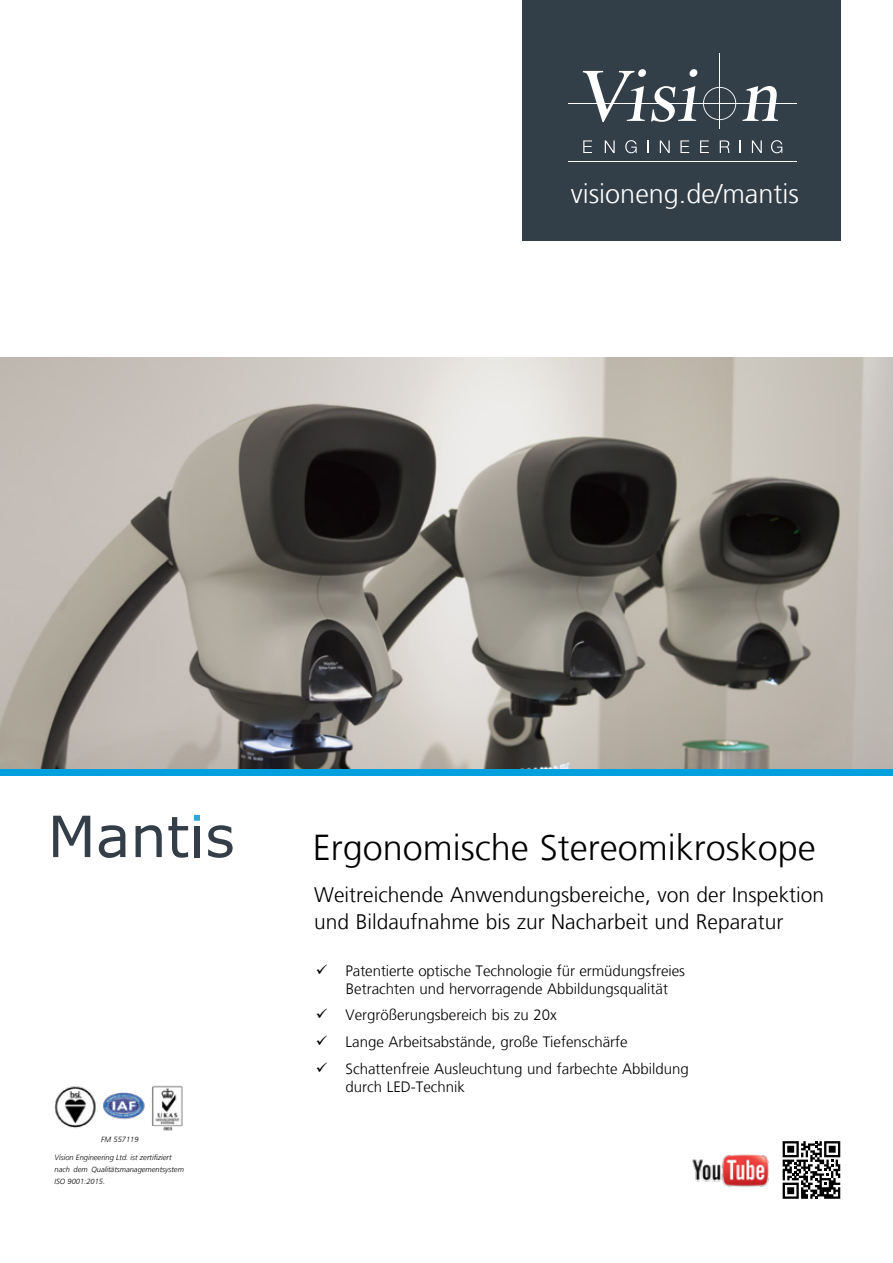
<style>
.page{position:relative;width:893px;height:1263px;background:#fff}
.page>*{position:absolute;margin:0;border:0;box-sizing:border-box;transform-origin:0 0}
.t1{font:300 36px "Frutiger LT";color:#000}
.t2{font:300 27px "Frutiger LT";color:#fff}
.t3{font:300 21px/27px "Frutiger LT";color:#000}
.t4{font:300 15px/26.5px "Frutiger LT";color:#000}
.t5{font:italic 300 7.5px/12px "Frutiger LT";color:#000}
</style>
<div class="page">
<div style="left:522px;top:0;width:319px;height:241px;background:#323e48"></div>
<svg style="left:583px;top:140px;width:9px;height:13px"></svg>
<svg style="left:605px;top:140px;width:10px;height:13px"></svg>
<svg style="left:625px;top:140px;width:12px;height:13px"></svg>
<svg style="left:647px;top:140px;width:1px;height:13px"></svg>
<svg style="left:660px;top:140px;width:10px;height:13px"></svg>
<svg style="left:680px;top:140px;width:9px;height:13px"></svg>
<svg style="left:700px;top:140px;width:9px;height:13px"></svg>
<svg style="left:720px;top:140px;width:10px;height:13px"></svg>
<svg style="left:739px;top:140px;width:1px;height:13px"></svg>
<svg style="left:752px;top:140px;width:10px;height:13px"></svg>
<svg style="left:771px;top:140px;width:11px;height:13px"></svg>
<hr style="left:569px;top:160px;width:228px;height:1px;background:#fff">
<hr style="left:569px;top:103px;width:228px;height:1px;background:#fff">
<svg style="left:742px;top:86px;width:36px;height:35px"></svg>
<svg style="left:583px;top:69px;width:114px;height:53px"></svg>
<svg style="left:703px;top:87px;width:33px;height:33px"></svg>
<hr style="left:719px;top:54px;width:1px;height:75px;background:#fff">
<svg style="left:783px;top:1141px;width:57px;height:58px"></svg>
<svg style="left:53px;top:816px;width:37px;height:41px"></svg>
<svg style="left:99px;top:825px;width:26px;height:33px"></svg>
<svg style="left:136px;top:825px;width:26px;height:32px"></svg>
<svg style="left:168px;top:817px;width:20px;height:41px"></svg>
<svg style="left:194px;top:815px;width:6px;height:6px"></svg>
<svg style="left:208px;top:825px;width:25px;height:33px"></svg>
<div style="left:194px;top:826px;width:6px;height:31px;background:#343e48"></div>
<img style="left:692px;top:1154px;width:77px;height:33px">
<img style="left:0;top:357px;width:893px;height:412px">
<div style="left:0;top:769px;width:893px;height:7px;background:#00a0df"></div>
<img style="left:54px;top:1085px;width:129px;height:46px">
<h2 class="t2" style="left:571px;top:178px;width:230px">visioneng.de/mantis</h2>
<p class="t5" style="left:101px;top:1133px;width:39px">FM 557119</p>
<p class="t5" style="left:55px;top:1151px;width:131px">Vision Engineering Ltd. ist zertifiziert nach dem Qualitätsmanagementsystem<br>ISO 9001:2015.</p>
<h1 class="t1" style="left:313px;top:827px;width:505px">Ergonomische Stereomikroskope</h1>
<h3 class="t3" style="left:314px;top:882px;width:511px">Weitreichende Anwendungsbereiche, von der Inspektion und Bildaufnahme bis zur Nacharbeit und Reparatur</h3>
<p class="t4" style="left:346px;top:962px;width:341px;line-height:18px">Patentierte optische Technologie für ermüdungsfreies<br>Betrachten und hervorragende Abbildungsqualität</p>
<p class="t4" style="left:345px;top:1002px;width:345px">Vergrößerungsbereich bis zu 20x<br>Lange Arbeitsabstände, große Tiefenschärfe<br>Schattenfreie Ausleuchtung und farbechte Abbildung</p>
<p class="t4" style="left:345px;top:1073px;width:121px">durch LED-Technik</p>
</div>
